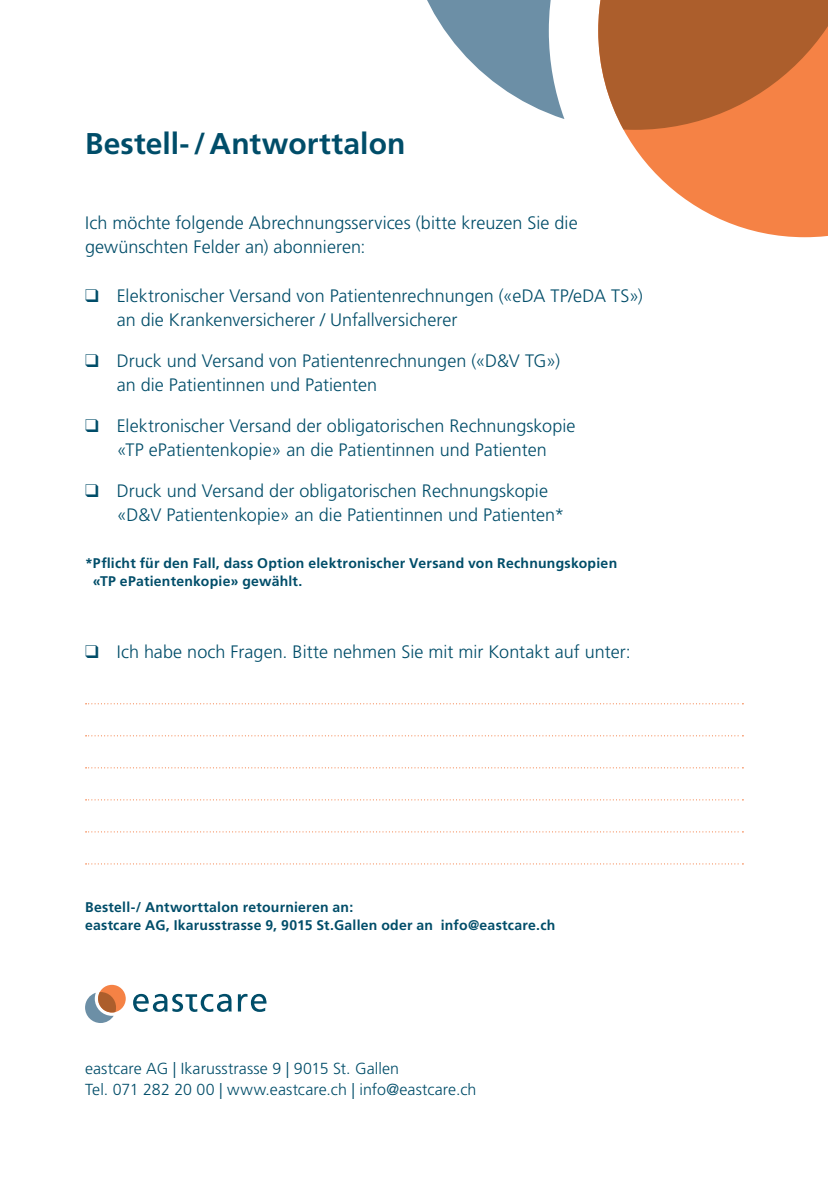
<style>
.page{position:relative;width:828px;height:1180px;background:#fff}
.page>*{position:absolute;margin:0;border:0;box-sizing:border-box;transform-origin:0 0}
.t1{font:700 30px "Frutiger LT Std";letter-spacing:.005em;color:#004d69}
.t2{font:300 18px/24px "Frutiger LT Std";color:#004d69}
.t3{font:300 16px/21.2px "Frutiger LT Std";letter-spacing:.005em;color:#004d69}
.t4{font:700 14px/18px "Frutiger LT Std";letter-spacing:.02em;color:#004d69}
</style>
<div class="page">
<svg style="left:86px;top:703px;width:657px;height:1px"></svg>
<svg style="left:86px;top:735px;width:657px;height:1px"></svg>
<svg style="left:86px;top:767px;width:657px;height:1px"></svg>
<svg style="left:86px;top:799px;width:657px;height:1px"></svg>
<svg style="left:86px;top:831px;width:657px;height:1px"></svg>
<svg style="left:86px;top:863px;width:657px;height:1px"></svg>
<svg style="left:238px;top:993px;width:28px;height:18px"></svg>
<svg style="left:133px;top:993px;width:99px;height:18px"></svg>
<div style="left:98px;top:984px;width:28px;height:28px;background:#f58245;border-radius:50%"></div>
<svg style="left:85px;top:991px;width:31px;height:31px"></svg>
<svg style="left:623px;top:130px;width:205px;height:107px;fill:#f58245"></svg>
<svg style="left:427px;top:0;width:138px;height:119px;fill:#6c8fa6"></svg>
<svg style="left:598px;top:0;width:230px;height:130px;background:#bd6937"></svg>
<h1 class="t1" style="left:85px;top:126px;width:322px">Bestell-/Antworttalon</h1>
<p class="t2" style="left:85px;top:211px;width:494px">Ich möchte folgende Abrechnungsservices (bitte kreuzen Sie die gewünschten Felder an) abonnieren:</p>
<p class="t2" style="left:117px;top:283px;width:528px;text-indent:-32px">❑ Elektronischer Versand von Patientenrechnungen («eDA TP/eDA TS») an die Krankenversicherer / Unfallversicherer</p>
<p class="t2" style="left:117px;top:348px;width:445px;text-indent:-32px">❑ Druck und Versand von Patientenrechnungen («D&amp;V TG») an die Patientinnen und Patienten</p>
<p class="t2" style="left:85px;top:413px;width:492px;text-align:center">❑ Elektronischer Versand der obligatorischen Rechnungskopie «TP ePatientenkopie» an die Patientinnen und Patienten</p>
<p class="t2" style="left:117px;top:478px;width:449px;text-indent:-32px">❑ Druck und Versand der obligatorischen Rechnungskopie «D&amp;V Patientenkopie» an die Patientinnen und Patienten*</p>
<p class="t4" style="left:93px;top:554px;width:526px;text-indent:-8px">*Pflicht für den Fall, dass Option elektronischer Versand von Rechnungskopien «TP ePatientenkopie» gewählt.</p>
<p class="t2" style="left:85px;top:640px;width:547px">❑ Ich habe noch Fragen. Bitte nehmen Sie mit mir Kontakt auf unter:</p>
<p class="t4" style="left:85px;top:898px;width:472px">Bestell-/ Antworttalon retournieren an:<br>eastcare AG, Ikarusstrasse 9, 9015 St.Gallen oder an info@eastcare.ch</p>
<p class="t3" style="left:85px;top:1057px;width:393px">eastcare AG | Ikarusstrasse 9 | 9015 St. Gallen<br>Tel. 071 282 20 00 | www.eastcare.ch | info@eastcare.ch</p>
</div>
